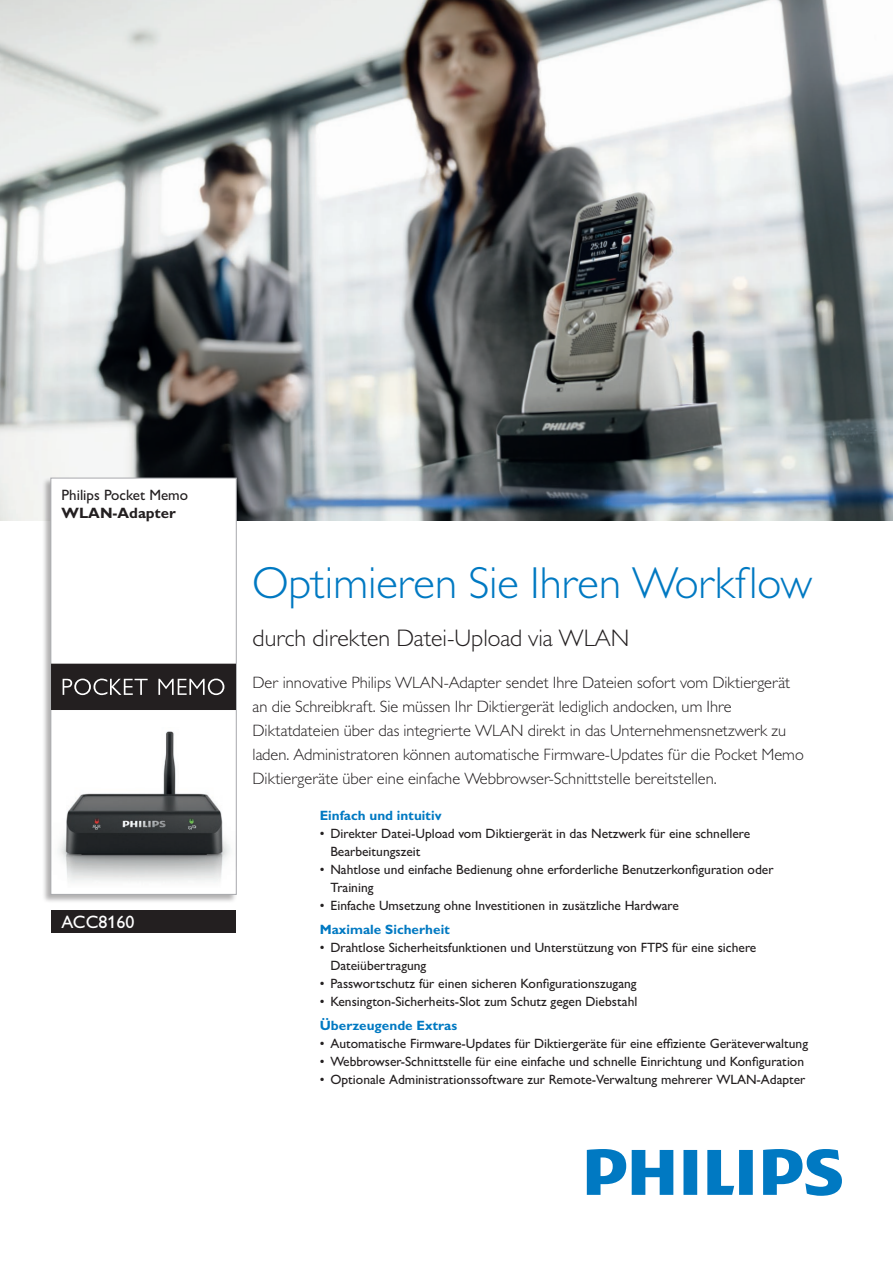
<style>
.page{position:relative;width:893px;height:1263px;background:#fff}
.page>*{position:absolute;margin:0;border:0;box-sizing:border-box;transform-origin:0 0}
.t1{font:300 45px "Gill Sans MT Pro";color:#0079c2}
.t2{font:300 24px "Gill Sans MT Pro";color:#231f20}
.t3{font:500 18px "Gill Sans MT Pro";color:#fff}
.t4{font:300 16.5px/24px "Gill Sans MT Pro";color:#231f20}
.t5{font:500 15px "Gill Sans MT Pro";color:#231f20}
.t6{font:700 15px "Gill Sans MT Pro";color:#231f20}
.t7{font:500 13.5px/18px "Gill Sans MT Pro";color:#231f20}
.t8{font:700 13.5px "Gill Sans MT Pro";color:#0079c2}
</style>
<div class="page">
<img style="left:0;top:0;width:893px;height:520px">
<div style="left:42px;top:477px;width:195px;height:427px;background:#231f20;opacity:.35"></div>
<svg style="left:50px;top:478px;width:187px;height:417px"></svg>
<div style="left:51px;top:910px;width:185px;height:23px;background:#231f20"></div>
<svg style="left:51px;top:664px;width:185px;height:46px;background:#343031"></svg>
<svg style="left:587px;top:1149px;width:255px;height:47px"></svg>
<img style="left:51px;top:727px;width:185px;height:167px">
<p class="t5" style="left:62px;top:486px;width:128px">Philips Pocket Memo</p>
<p class="t6" style="left:62px;top:504px;width:116px">WLAN-Adapter</p>
<h3 class="t3" style="left:62px;top:911px;width:74px">ACC8160</h3>
<h1 class="t1" style="left:253px;top:556px;width:561px">Optimieren Sie Ihren Workflow</h1>
<h2 class="t2" style="left:253px;top:623px;width:378px">durch direkten Datei-Upload via WLAN</h2>
<p class="t4" style="left:253px;top:670px;width:553px">Der innovative Philips WLAN-Adapter sendet Ihre Dateien sofort vom Diktiergerät an die Schreibkraft. Sie müssen Ihr Diktiergerät lediglich andocken, um Ihre Diktatdateien über das integrierte WLAN direkt in das Unternehmensnetzwerk zu laden. Administratoren können automatische Firmware-Updates für die Pocket Memo Diktiergeräte über eine einfache Webbrowser-Schnittstelle bereitstellen.</p>
<p class="t8" style="left:320px;top:807px;width:123px">Einfach und intuitiv</p>
<p class="t7" style="left:330px;top:824px;width:421px;text-indent:-11px">• Direkter Datei-Upload vom Diktiergerät in das Netzwerk für eine schnellere<br>Bearbeitungszeit</p>
<p class="t7" style="left:330px;top:860px;width:445px;text-indent:-11px">• Nahtlose und einfache Bedienung ohne erforderliche Benutzerkonfiguration oder<br>Training</p>
<p class="t7" style="left:320px;top:896px;width:361px">• Einfache Umsetzung ohne Investitionen in zusätzliche Hardware</p>
<p class="t8" style="left:320px;top:921px;width:132px">Maximale Sicherheit</p>
<p class="t7" style="left:330px;top:938px;width:427px;text-indent:-11px">• Drahtlose Sicherheitsfunktionen und Unterstützung von FTPS für eine sichere<br>Dateiübertragung</p>
<p class="t7" style="left:320px;top:974px;width:318px">• Passwortschutz für einen sicheren Konfigurationszugang</p>
<p class="t7" style="left:320px;top:992px;width:319px">• Kensington-Sicherheits-Slot zum Schutz gegen Diebstahl</p>
<p class="t8" style="left:320px;top:1017px;width:139px">Überzeugende Extras</p>
<p class="t7" style="left:320px;top:1034px;width:490px">• Automatische Firmware-Updates für Diktiergeräte für eine effiziente Geräteverwaltung</p>
<p class="t7" style="left:320px;top:1052px;width:486px">• Webbrowser-Schnittstelle für eine einfache und schnelle Einrichtung und Konfiguration</p>
<p class="t7" style="left:320px;top:1070px;width:487px">• Optionale Administrationssoftware zur Remote-Verwaltung mehrerer WLAN-Adapter</p>
</div>
